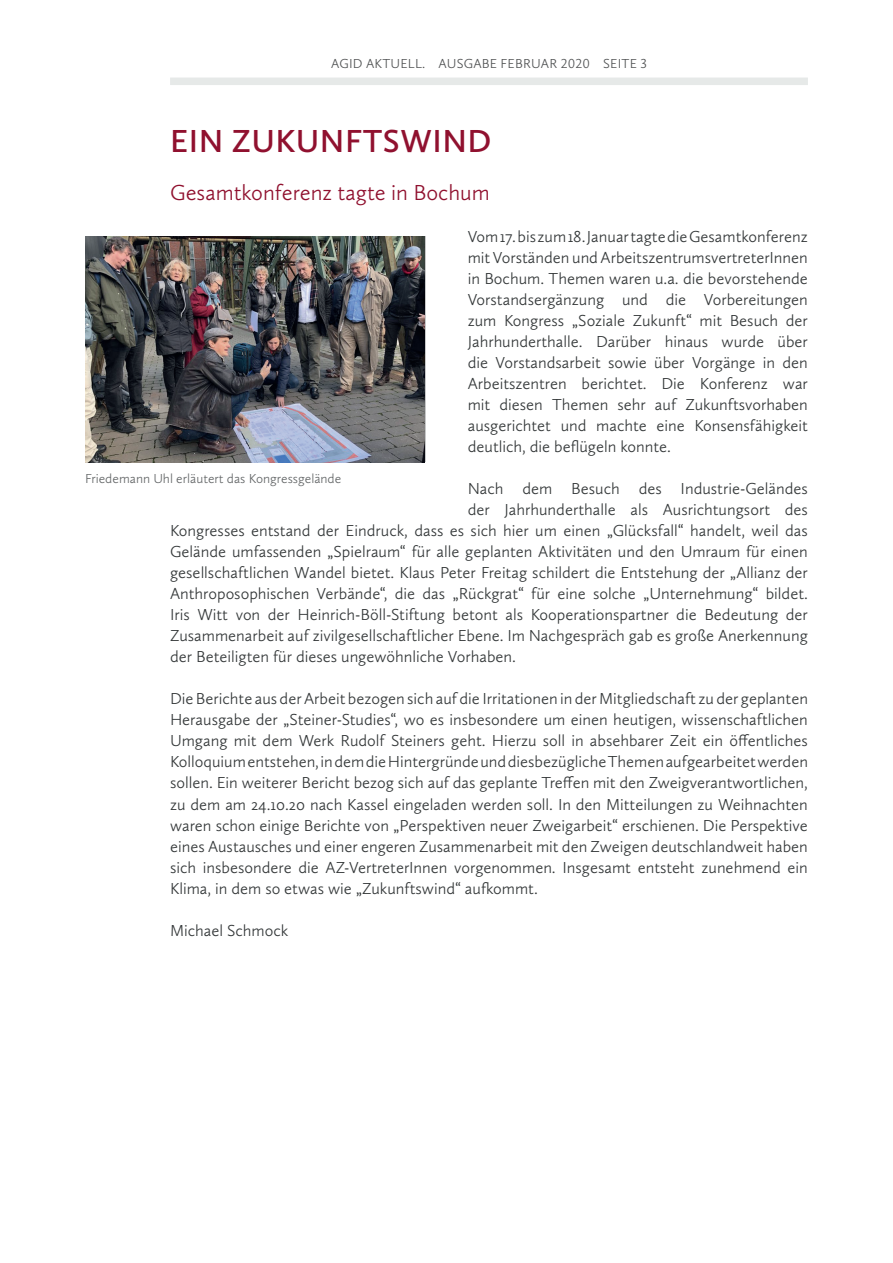
<style>
.page{position:relative;width:893px;height:1263px;background:#fff}
.page>*{position:absolute;margin:0;border:0;box-sizing:border-box;transform-origin:0 0}
.t1{font:600 33px "Calluna Sans";letter-spacing:.015em;color:#90112f}
.t2{font:300 22.5px "Calluna Sans";color:#90112f}
.t3{font:300 16.5px/21px "Calluna Sans";color:#343839;text-align:justify}
.t4{font:300 13.5px "Calluna Sans";color:#656869}
.t5{font:300 13.5px "Calluna Sans";letter-spacing:.015em;color:#4f5152}
</style>
<div class="page">
<div style="left:170px;top:78px;width:638px;height:7px;background:#e6e9e8"></div>
<img style="left:85px;top:236px;width:339px;height:226px">
<p class="t5" style="left:331px;top:55px;width:317px">AGID AKTUELL. AUSGABE FEBRUAR 2020 SEITE 3</p>
<h1 class="t1" style="left:170px;top:121px;width:323px">EIN ZUKUNFTSWIND</h1>
<h2 class="t2" style="left:170px;top:179px;width:321px">Gesamtkonferenz tagte in Bochum</h2>
<p class="t3" style="left:468px;top:226px;width:342px">Vom 17. bis zum 18. Januar tagte die Gesamtkonferenz mit Vorständen und ArbeitszentrumsvertreterInnen in Bochum. Themen waren u.a. die bevorstehende Vorstandsergänzung und die Vorbereitungen zum Kongress „Soziale Zukunft“ mit Besuch der Jahrhunderthalle. Darüber hinaus wurde über die Vorstandsarbeit sowie über Vorgänge in den Arbeitszentren berichtet. Die Konferenz war mit diesen Themen sehr auf Zukunftsvorhaben ausgerichtet und machte eine Konsensfähigkeit deutlich, die beflügeln konnte.</p>
<p class="t3" style="left:468px;top:478px;width:342px">Nach dem Besuch des Industrie-Geländes</p>
<p class="t3" style="left:468px;top:499px;width:342px">der Jahrhunderthalle als Ausrichtungsort des</p>
<p class="t3" style="left:170px;top:520px;width:639px">Kongresses entstand der Eindruck, dass es sich hier um einen „Glücksfall“ handelt, weil das</p>
<p class="t3" style="left:170px;top:541px;width:639px">Gelände umfassenden „Spielraum“ für alle geplanten Aktivitäten und den Umraum für einen</p>
<p class="t3" style="left:170px;top:562px;width:639px">gesellschaftlichen Wandel bietet. Klaus Peter Freitag schildert die Entstehung der „Allianz der</p>
<p class="t3" style="left:170px;top:583px;width:639px">Anthroposophischen Verbände“, die das „Rückgrat“ für eine solche „Unternehmung“ bildet.</p>
<p class="t3" style="left:170px;top:604px;width:639px">Iris Witt von der Heinrich-Böll-Stiftung betont als Kooperationspartner die Bedeutung der</p>
<p class="t3" style="left:170px;top:625px;width:639px">Zusammenarbeit auf zivilgesellschaftlicher Ebene. Im Nachgespräch gab es große Anerkennung</p>
<p class="t3" style="left:170px;top:646px;width:347px">der Beteiligten für dieses ungewöhnliche Vorhaben.</p>
<p class="t3" style="left:170px;top:688px;width:639px">Die Berichte aus der Arbeit bezogen sich auf die Irritationen in der Mitgliedschaft zu der geplanten Herausgabe der „Steiner-Studies“, wo es insbesondere um einen heutigen, wissenschaftlichen Umgang mit dem Werk Rudolf Steiners geht. Hierzu soll in absehbarer Zeit ein öffentliches Kolloquium entstehen, in dem die Hintergründe und diesbezügliche Themen aufgearbeitet werden sollen. Ein weiterer Bericht bezog sich auf das geplante Treffen mit den Zweigverantwortlichen, zu dem am 24.10.20 nach Kassel eingeladen werden soll. In den Mitteilungen zu Weihnachten waren schon einige Berichte von „Perspektiven neuer Zweigarbeit“ erschienen. Die Perspektive eines Austausches und einer engeren Zusammenarbeit mit den Zweigen deutschlandweit haben sich insbesondere die AZ-VertreterInnen vorgenommen. Insgesamt entsteht zunehmend ein Klima, in dem so etwas wie „Zukunftswind“ aufkommt.</p>
<p class="t3" style="left:170px;top:919px;width:120px">Michael Schmock</p>
<p class="t4" style="left:85px;top:470px;width:258px">Friedemann Uhl erläutert das Kongressgelände</p>
</div>
